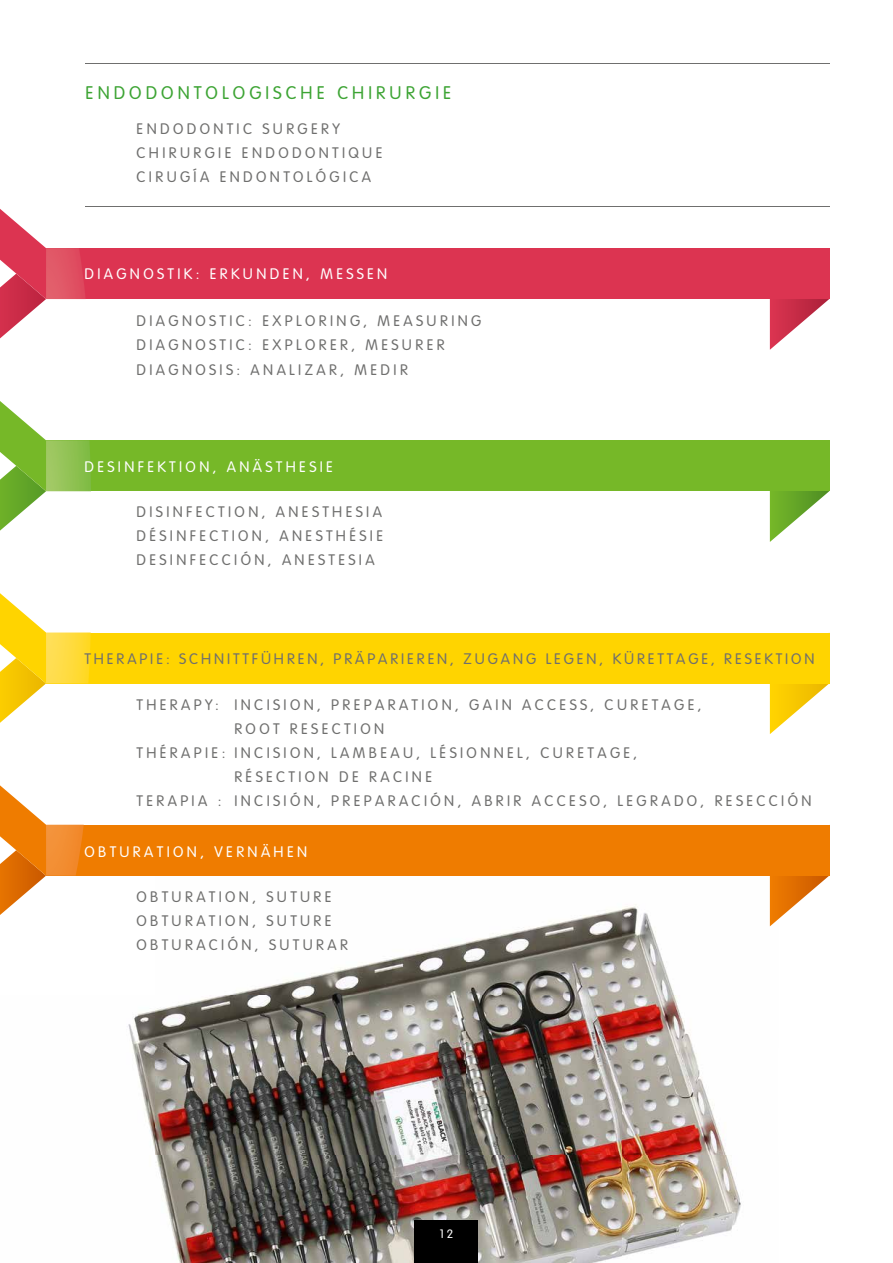
<style>
.page{position:relative;width:893px;height:1263px;background:#fff}
.page>*{position:absolute;margin:0;border:0;box-sizing:border-box;transform-origin:0 0}
.t1{font:18px "VAG Rounded Lt";letter-spacing:.23em;color:#3da434}
.t2{font:15px/24px "VAG Rounded Lt";letter-spacing:.23em;color:#6f6f6e}
.t3{font:15px "VAG Rounded Lt";letter-spacing:.23em;color:#fff}
.t4{font:15px "VAG Rounded Lt";letter-spacing:.2em;color:#6f6f6e}
.t5{font:12px "VAG Rounded Lt";color:#fff}
</style>
<div class="page">
<img style="left:128px;top:1011px;width:27px;height:139px">
<img style="left:155px;top:876px;width:616px;height:280px">
<img style="left:156px;top:1156px;width:585px;height:107px">
<div style="left:415px;top:1220px;width:63px;height:43px;background:#000"></div>
<svg style="left:770px;top:683px;width:59px;height:51px"></svg>
<svg style="left:770px;top:876px;width:59px;height:50px"></svg>
<svg style="left:770px;top:491px;width:59px;height:51px"></svg>
<svg style="left:770px;top:299px;width:59px;height:51px"></svg>
<div style="left:46px;top:248px;width:783px;height:51px;background:#dc3451"></div>
<svg style="left:0;top:209px;width:86px;height:129px"></svg>
<div style="left:46px;top:440px;width:783px;height:51px;background:#76b828"></div>
<svg style="left:0;top:401px;width:91px;height:130px"></svg>
<div style="left:46px;top:632px;width:783px;height:51px;background:#ffd400"></div>
<svg style="left:0;top:593px;width:91px;height:130px"></svg>
<div style="left:46px;top:825px;width:783px;height:51px;background:#ef7c00"></div>
<svg style="left:0;top:785px;width:84px;height:130px"></svg>
<hr style="left:86px;top:63px;width:744px;height:1px;background:#6f6f6e">
<hr style="left:86px;top:206px;width:744px;height:1px;background:#6f6f6e">
<p class="t1" style="left:86px;top:82px;width:367px">ENDODONTOLOGISCHE CHIRURGIE</p>
<p class="t2" style="left:137px;top:116px;width:247px">ENDODONTIC SURGERY<br>CHIRURGIE ENDODONTIQUE<br>CIRUGÍA ENDONTOLÓGICA</p>
<p class="t3" style="left:84px;top:265px;width:304px">DIAGNOSTIK: ERKUNDEN, MESSEN</p>
<p class="t2" style="left:137px;top:309px;width:346px">DIAGNOSTIC: EXPLORING, MEASURING<br>DIAGNOSTIC: EXPLORER, MESURER<br>DIAGNOSIS: ANALIZAR, MEDIR</p>
<p class="t3" style="left:84px;top:458px;width:250px">DESINFEKTION, ANÄSTHESIE</p>
<p class="t2" style="left:137px;top:500px;width:248px;text-align:justify">DISINFECTION, ANESTHESIA DÉSINFECTION, ANESTHÉSIE DESINFECCIÓN, ANESTESIA</p>
<p class="t4" style="left:84px;top:650px;width:731px">THERAPIE: SCHNITTFÜHREN, PRÄPARIEREN, ZUGANG LEGEN, KÜRETTAGE, RESEKTION</p>
<p class="t2" style="left:137px;top:692px;width:566px">THERAPY: INCISION, PREPARATION, GAIN ACCESS, CURETAGE,</p>
<p class="t2" style="left:234px;top:716px;width:151px">ROOT RESECTION</p>
<p class="t2" style="left:137px;top:740px;width:502px">THÉRAPIE: INCISION, LAMBEAU, LÉSIONNEL, CURETAGE,</p>
<p class="t2" style="left:234px;top:764px;width:199px">RÉSECTION DE RACINE</p>
<p class="t2" style="left:137px;top:788px;width:676px">TERAPIA : INCISIÓN, PREPARACIÓN, ABRIR ACCESO, LEGRADO, RESECCIÓN</p>
<p class="t3" style="left:84px;top:843px;width:224px">OBTURATION, VERNÄHEN</p>
<p class="t2" style="left:137px;top:885px;width:213px">OBTURATION, SUTURE<br>OBTURATION, SUTURE<br>OBTURACIÓN, SUTURAR</p>
<p class="t5" style="left:440px;top:1227px;width:15px">12</p>
</div>
